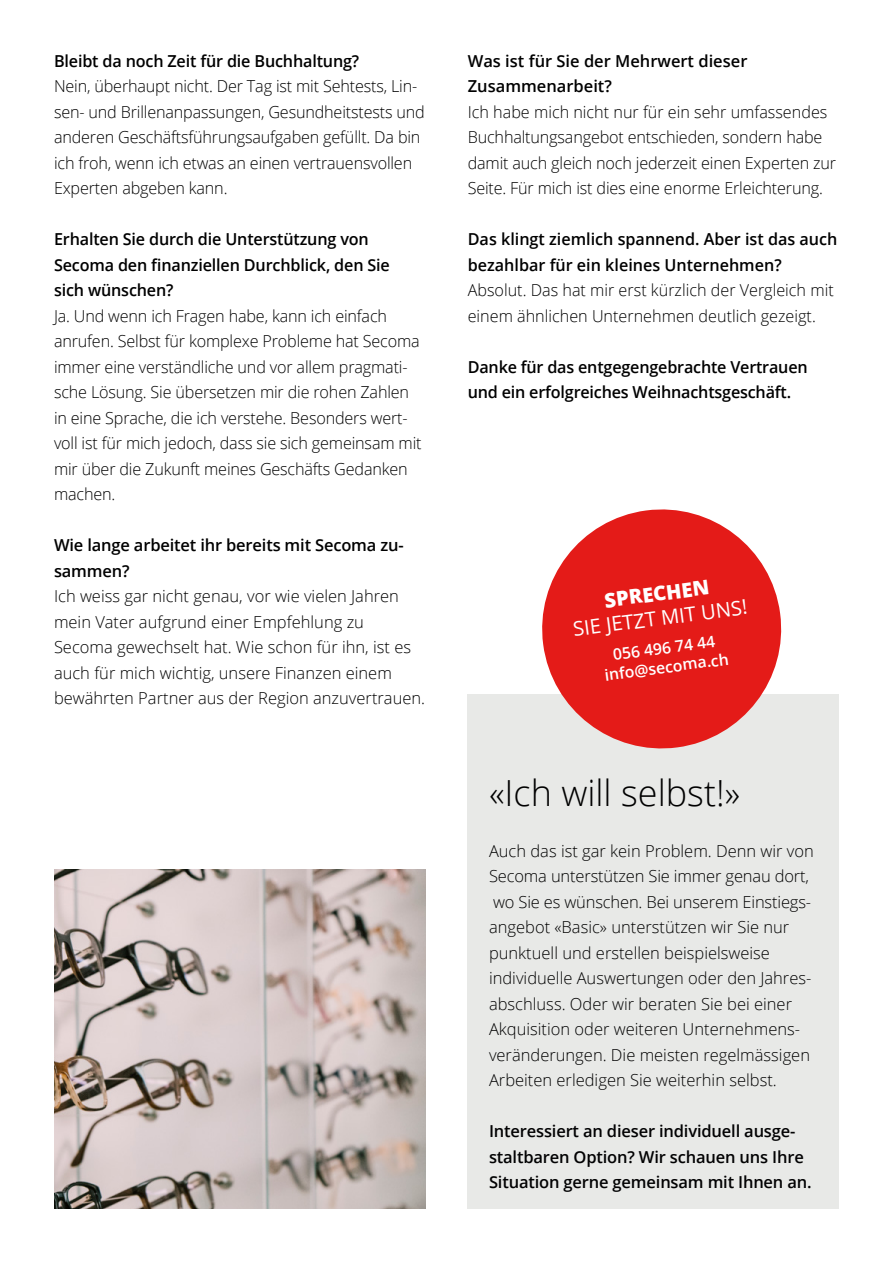
<style>
.page{position:relative;width:893px;height:1263px;background:#fff}
.page>*{position:absolute;margin:0;border:0;box-sizing:border-box;transform-origin:0 0}
.t1{font:300 36px "Open Sans";color:#000}
.t2{font:20.1px "Open Sans";color:#fff}
.t3{font:800 20.1px "Open Sans";color:#fff}
.t4{font:300 16.5px/25.5px "Open Sans";letter-spacing:-.01em;color:#000}
.t5{font:600 16.5px/25.5px "Open Sans";letter-spacing:-.01em;color:#000}
.t6{font:600 16.5px/25.5px "Open Sans";letter-spacing:-.01em;color:#020203}
.t7{font:600 15.9px/19px "Open Sans";color:#fff;text-align:center}
</style>
<div class="page">
<img style="left:54px;top:870px;width:371px;height:339px">
<div style="left:468px;top:694px;width:371px;height:515px;background:#e8e9e7"></div>
<svg style="left:542px;top:509px;width:240px;height:240px;fill:#e41b18"></svg>
<p class="t5" style="left:54px;top:48px;width:307px">Bleibt da noch Zeit für die Buchhaltung?</p>
<p class="t4" style="left:54px;top:73px;width:372px">Nein, überhaupt nicht. Der Tag ist mit Sehtests, Lin&shy;sen- und Brillenanpassungen, Gesundheitstests und anderen Geschäftsführungsaufgaben gefüllt. Da bin ich froh, wenn ich etwas an einen vertrauensvollen Experten abgeben kann.</p>
<p class="t5" style="left:54px;top:226px;width:337px">Erhalten Sie durch die Unterstützung von<br>Secoma den finanziellen Durchblick, den Sie sich wünschen?</p>
<p class="t4" style="left:54px;top:302px;width:369px">Ja. Und wenn ich Fragen habe, kann ich einfach anrufen. Selbst für komplexe Probleme hat Secoma immer eine verständliche und vor allem pragmati&shy;sche Lösung. Sie übersetzen mir die rohen Zahlen in eine Sprache, die ich verstehe. Besonders wert&shy;voll ist für mich jedoch, dass sie sich gemeinsam mit mir über die Zukunft meines Geschäfts Gedanken machen.</p>
<p class="t5" style="left:54px;top:532px;width:351px">Wie lange arbeitet ihr bereits mit Secoma zu&shy;sammen?</p>
<p class="t4" style="left:54px;top:583px;width:373px">Ich weiss gar nicht genau, vor wie vielen Jahren mein Vater aufgrund einer Empfehlung zu Secoma gewechselt hat. Wie schon für ihn, ist es auch für mich wichtig, unsere Finanzen einem bewährten Partner aus der Region anzuvertrauen.</p>
<p class="t5" style="left:468px;top:48px;width:281px">Was ist für Sie der Mehrwert dieser<br>Zusammenarbeit?</p>
<p class="t4" style="left:468px;top:98px;width:370px">Ich habe mich nicht nur für ein sehr umfassendes Buchhaltungsangebot entschieden, sondern habe damit auch gleich noch jederzeit einen Experten zur Seite. Für mich ist dies eine enorme Erleichterung.</p>
<p class="t5" style="left:468px;top:226px;width:371px">Das klingt ziemlich spannend. Aber ist das auch bezahlbar für ein kleines Unternehmen?</p>
<p class="t4" style="left:468px;top:277px;width:367px">Absolut. Das hat mir erst kürzlich der Vergleich mit einem ähnlichen Unternehmen deutlich gezeigt.</p>
<p class="t5" style="left:468px;top:354px;width:341px">Danke für das entgegengebrachte Vertrauen und ein erfolgreiches Weihnachtsgeschäft.</p>
<p class="t3" style="left:603px;top:586px;width:107px;rotate:-8deg">SPRECHEN</p>
<p class="t2" style="left:571px;top:616px;width:177px;rotate:-8deg">SIE JETZT MIT UNS!</p>
<p class="t7" style="left:601px;top:647px;width:127px;rotate:-8deg">056 496 74 44 info@secoma.ch</p>
<h1 class="t1" style="left:489px;top:768px;width:253px">«Ich will selbst!»</h1>
<p class="t4" style="left:489px;top:837px;width:326px">Auch das ist gar kein Problem. Denn wir von Secoma unterstützen Sie immer genau dort, wo Sie es wünschen. Bei unserem Einstiegs&shy;angebot «Basic» unterstützen wir Sie nur punktuell und erstellen beispielsweise individuelle Auswertungen oder den Jahres&shy;abschluss. Oder wir beraten Sie bei einer Akquisition oder weiteren Unternehmens&shy;veränderungen. Die meisten regelmässigen Arbeiten erledigen Sie weiterhin selbst.</p>
<p class="t6" style="left:489px;top:1118px;width:324px">Interessiert an dieser individuell ausge&shy;staltbaren Option? Wir schauen uns Ihre<br>Situation gerne gemeinsam mit Ihnen an.</p>
</div>
